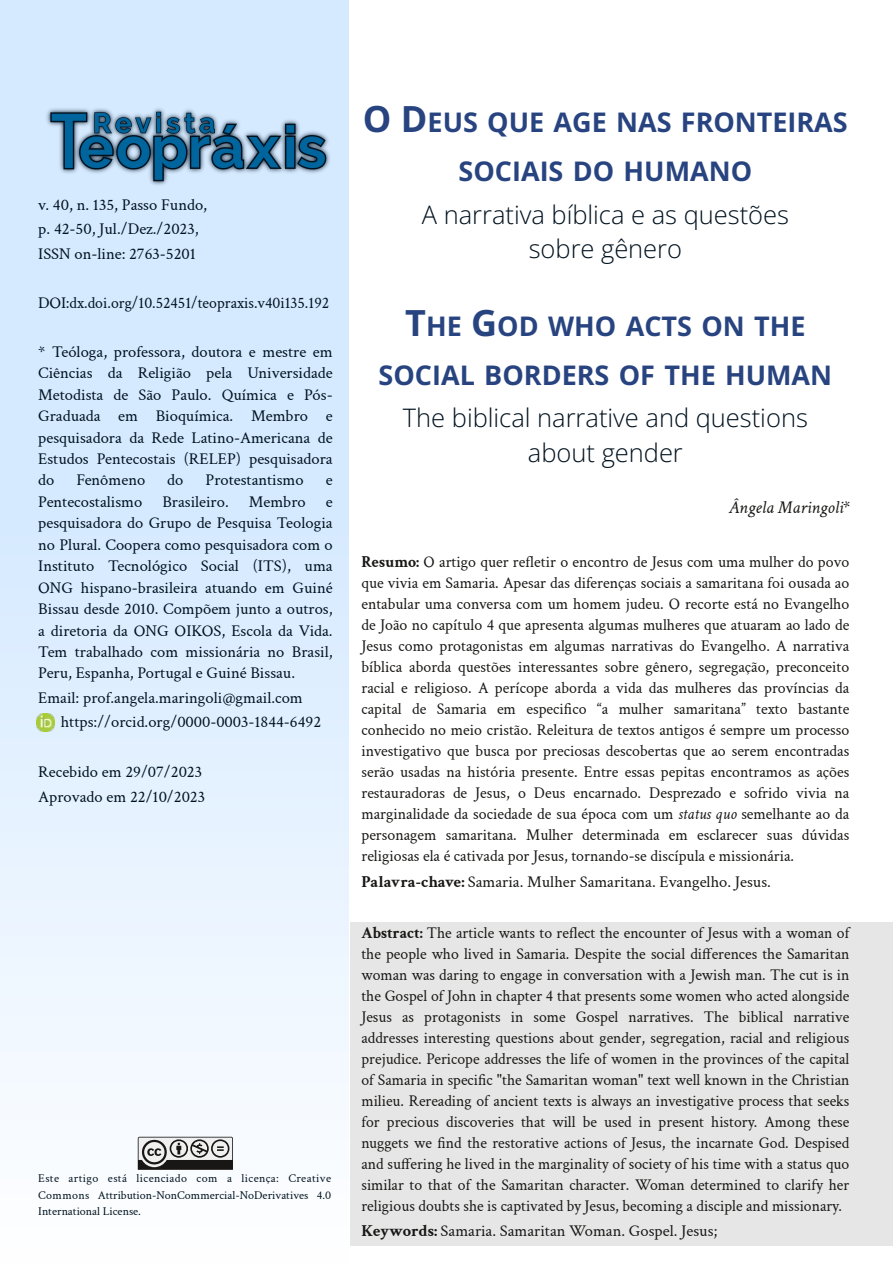
<style>
.page{position:relative;width:893px;height:1263px;background:#fff}
.page>*{position:absolute;margin:0;border:0;box-sizing:border-box;transform-origin:0 0}
.t1{font:700 27px/49.1px "Open Sans";color:#284480;text-align:center}
.t2{font:300 25.5px/34.8px "Open Sans";color:#00121f;text-align:center}
.t3{font:italic 18px "Crimson Text";color:#181715}
.t4{font:16.5px/21px "Crimson Text";color:#181715;text-align:justify;scale:.96 1}
.t5{font:16.5px/21px "Crimson Text";color:#181715;text-align:justify;scale:.95 1}
.t6{font:16.5px/21.5px "Crimson Text";color:#00121f}
.t7{font:16.5px "Crimson Text";color:#181715}
.t8{font:12px/16.5px "Crimson Text";color:#00121f;text-align:justify}
.s1{font-size:36px}
.s2{font-weight:700}
.s3{font-style:italic}
</style>
<div class="page">
<div style="left:0;top:0;width:349px;height:1263px;background:#fff;opacity:.2"></div>
<img style="left:39px;top:106px;width:293px;height:81px">
<svg style="left:138px;top:1137px;width:95px;height:33px"></svg>
<div style="left:350px;top:922px;width:543px;height:323px;background:#e6e6e6"></div>
<img style="left:37px;top:714px;width:18px;height:18px">
<p class="t6" style="left:38px;top:193px;width:170px;line-height:24.5px">v. 40, n. 135, Passo Fundo, p. 42-50, Jul./Dez./2023,<br>ISSN on-line: 2763-5201</p>
<p class="t6" style="left:38px;top:292px;width:292px">DOI:dx.doi.org/10.52451/teopraxis.v40i135.192</p>
<p class="t6" style="left:38px;top:341px;width:296px;text-align:justify">* Teóloga, professora, doutora e mestre em Ciências da Religião pela Universidade Metodista de São Paulo. Química e Pós-Graduada em Bioquímica. Membro e pesquisadora da Rede Latino-Americana de Estudos Pentecostais (RELEP) pesquisadora do</p>
<p class="t6" style="left:76px;top:470px;width:70px">Fenômeno</p>
<p class="t6" style="left:167px;top:470px;width:18px">do</p>
<p class="t6" style="left:205px;top:470px;width:100px">Protestantismo</p>
<p class="t6" style="left:38px;top:470px;width:296px;text-align:justify;text-indent:287px">e Pentecostalismo Brasileiro. Membro e pesquisadora do Grupo de Pesquisa Teologia no Plural. Coopera como pesquisadora com o Instituto Tecnológico Social (ITS), uma ONG hispano-brasileira atuando em Guiné Bissau desde 2010. Compõem junto a outros, a diretoria da ONG OIKOS, Escola da Vida.<br>Tem trabalhado com missionária no Brasil, Peru, Espanha, Portugal e Guiné Bissau.</p>
<p class="t6" style="left:61px;top:686px;width:262px;line-height:24.5px;text-indent:-22px">Email: prof.angela.maringoli@gmail.com https://orcid.org/0000-0003-1844-6492</p>
<p class="t6" style="left:38px;top:760px;width:168px;line-height:24.5px">Recebido em 29/07/2023<br>Aprovado em 22/10/2023</p>
<p class="t8" style="left:38px;top:1170px;width:294px">Este artigo está licenciado com a licença: Creative Commons Attribution-NonCommercial-NoDerivatives 4.0<br>International License.</p>
<h1 class="t1" style="left:363px;top:97px;width:486px"><span class="s1">O D</span>EUS QUE AGE NAS FRONTEIRAS<br>SOCIAIS DO HUMANO</h1>
<h2 class="t2" style="left:422px;top:196px;width:369px">A narrativa bíblica e as questões sobre gênero</h2>
<h1 class="t1" style="left:379px;top:301px;width:455px"><span class="s1">T</span>HE <span class="s1">G</span>OD WHO ACTS ON THE<br>SOCIAL BORDERS OF THE HUMAN</h1>
<h2 class="t2" style="left:403px;top:400px;width:406px">The biblical narrative and questions about gender</h2>
<p class="t3" style="left:729px;top:496px;width:122px">Ângela Maringoli*</p>
<p class="t4" style="left:361px;top:551px;width:510px"><span class="s2">Resumo:</span> O artigo quer refletir o encontro de Jesus com uma mulher do povo que vivia em Samaria. Apesar das diferenças sociais a samaritana foi ousada ao entabular uma conversa com um homem judeu. O recorte está no Evangelho de João no capítulo 4 que apresenta algumas mulheres que atuaram ao lado de Jesus como protagonistas em algumas narrativas do Evangelho. A narrativa bíblica aborda questões interessantes sobre gênero, segregação, preconceito racial e religioso. A perícope aborda a vida das mulheres das províncias da capital de Samaria em especifico “a mulher samaritana” texto bastante conhecido no meio cristão. Releitura de textos antigos é sempre um processo investigativo que busca por preciosas descobertas que ao serem encontradas serão usadas na história presente. Entre essas pepitas encontramos as ações restauradoras de Jesus, o Deus encarnado. Desprezado e sofrido vivia na marginalidade da sociedade de sua época com um <span class="s3">status quo</span> semelhante ao da personagem samaritana. Mulher determinada em esclarecer suas dúvidas religiosas ela é cativada por Jesus, tornando-se discípula e missionária.</p>
<p class="t7" style="left:361px;top:871px;width:411px"><span class="s2">Palavra-chave:</span> Samaria. Mulher Samaritana. Evangelho. Jesus.</p>
<p class="t5" style="left:361px;top:922px;width:515px"><span class="s2">Abstract:</span> The article wants to reflect the encounter of Jesus with a woman of the people who lived in Samaria. Despite the social differences the Samaritan woman was daring to engage in conversation with a Jewish man. The cut is in the Gospel of John in chapter 4 that presents some women who acted alongside Jesus as protagonists in some Gospel narratives. The biblical narrative addresses interesting questions about gender, segregation, racial and religious prejudice. Pericope addresses the life of women in the provinces of the capital of Samaria in specific "the Samaritan woman" text well known in the Christian milieu. Rereading of ancient texts is always an investigative process that seeks for precious discoveries that will be used in present history. Among these nuggets we find the restorative actions of Jesus, the incarnate God. Despised and suffering he lived in the marginality of society of his time with a status quo similar to that of the Samaritan character. Woman determined to clarify her religious doubts she is captivated by Jesus, becoming a disciple and missionary.</p>
<p class="t7" style="left:361px;top:1220px;width:357px"><span class="s2">Keywords:</span> Samaria. Samaritan Woman. Gospel. Jesus;</p>
</div>
